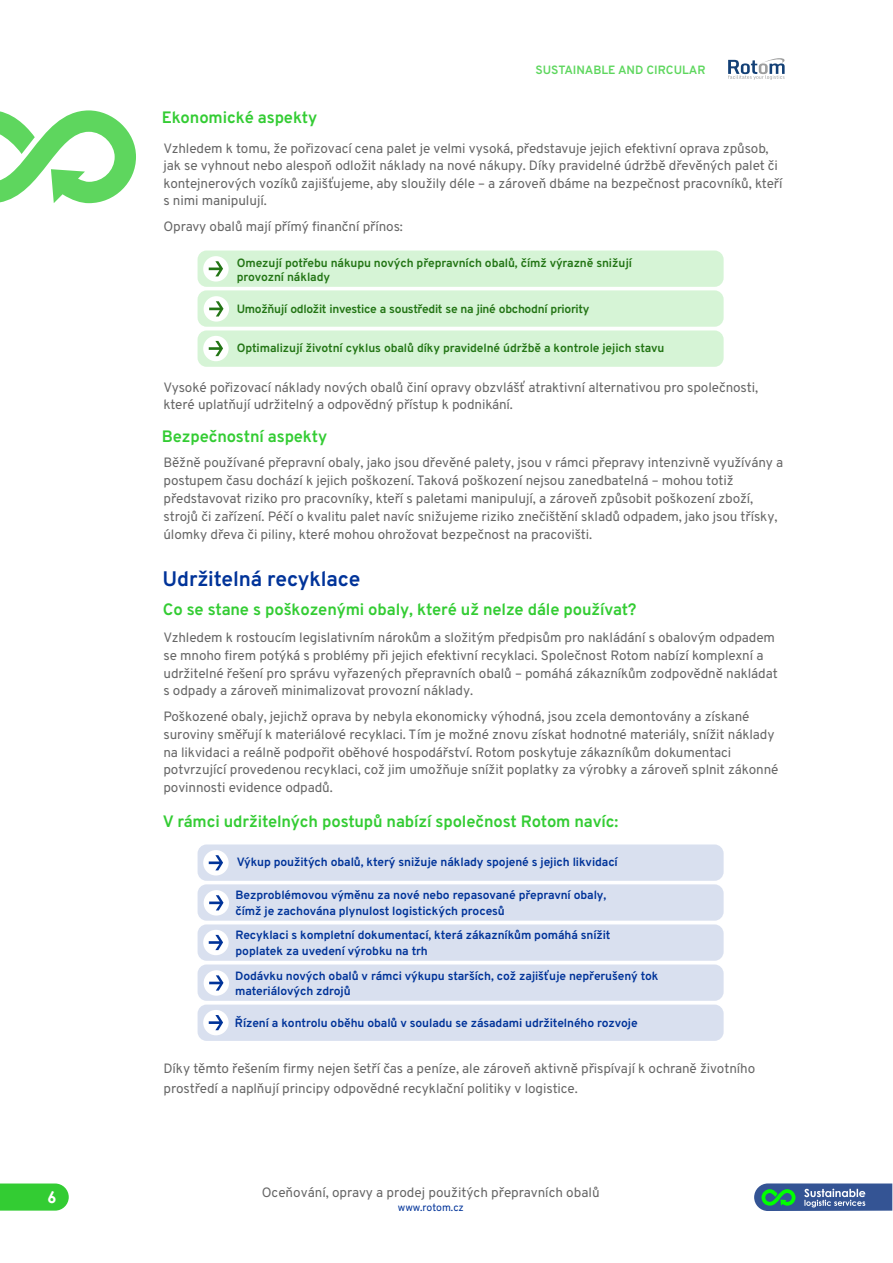
<style>
.page{position:relative;width:893px;height:1263px;background:#fff}
.page>*{position:absolute;margin:0;border:0;box-sizing:border-box;transform-origin:0 0}
.t1{font:700 21px "Overpass";letter-spacing:-.005em;color:#039}
.t2{font:700 16.5px "Overpass";letter-spacing:-.005em;color:#3c3}
.t3{font:700 16.35px "Century Gothic";color:#fff}
.t4{font:13.5px/17.7px "Overpass";letter-spacing:-.005em;color:#666}
.t5{font:700 12px/15.9px "Overpass";letter-spacing:-.005em;color:#039}
.t6{font:700 12px/14.7px "Overpass";letter-spacing:-.005em;color:#237515}
.t7{font:700 12px "Overpass";letter-spacing:-.025em;color:#237515}
.t8{font:700 12px "Overpass";color:rgb(51 204 51/.79)}
.t9{font:10.5px "Overpass";color:#039}
</style>
<div class="page">
<svg style="left:0;top:1183px;width:69px;height:27px;background:#3fcf3f"></svg>
<svg style="left:754px;top:1183px;width:138px;height:28px;background:#4b7897"></svg>
<svg style="left:728px;top:58px;width:57px;height:22px"></svg>
<svg style="left:0;top:110px;width:136px;height:93px"></svg>
<div style="left:198px;top:250px;width:526px;height:37px;background:#d6f4d6;border-radius:9px"></div>
<div style="left:203px;top:256px;width:26px;height:26px;background:#fff;border-radius:50%"></div>
<svg style="left:209px;top:261px;width:14px;height:15px"></svg>
<div style="left:198px;top:290px;width:526px;height:37px;background:#d6f4d6;border-radius:9px"></div>
<div style="left:204px;top:296px;width:25px;height:26px;background:#fff;border-radius:50%"></div>
<svg style="left:209px;top:301px;width:14px;height:15px"></svg>
<div style="left:198px;top:330px;width:526px;height:37px;background:#d6f4d6;border-radius:9px"></div>
<div style="left:203px;top:336px;width:26px;height:25px;background:#fff;border-radius:50%"></div>
<svg style="left:209px;top:341px;width:14px;height:15px"></svg>
<div style="left:198px;top:844px;width:526px;height:37px;background:#d9e0ef;border-radius:9px"></div>
<div style="left:203px;top:850px;width:26px;height:25px;background:#fff;border-radius:50%"></div>
<svg style="left:209px;top:855px;width:14px;height:15px"></svg>
<div style="left:198px;top:884px;width:526px;height:37px;background:#d9e0ef;border-radius:9px"></div>
<div style="left:204px;top:890px;width:25px;height:25px;background:#fff;border-radius:50%"></div>
<svg style="left:209px;top:895px;width:14px;height:15px"></svg>
<div style="left:198px;top:924px;width:526px;height:37px;background:#d9e0ef;border-radius:9px"></div>
<div style="left:203px;top:930px;width:26px;height:25px;background:#fff;border-radius:50%"></div>
<svg style="left:209px;top:935px;width:14px;height:15px"></svg>
<div style="left:198px;top:964px;width:526px;height:37px;background:#d9e0ef;border-radius:9px"></div>
<div style="left:204px;top:970px;width:25px;height:26px;background:#fff;border-radius:50%"></div>
<svg style="left:209px;top:975px;width:14px;height:15px"></svg>
<div style="left:198px;top:1004px;width:526px;height:37px;background:#d9e0ef;border-radius:9px"></div>
<div style="left:203px;top:1010px;width:26px;height:25px;background:#fff;border-radius:50%"></div>
<svg style="left:209px;top:1015px;width:14px;height:15px"></svg>
<p class="t3" style="left:48px;top:1191px;width:11px">6</p>
<p class="t8" style="left:535px;top:65px;width:172px">SUSTAINABLE AND CIRCULAR</p>
<p class="t2" style="left:162px;top:111px;width:157px">Ekonomické aspekty</p>
<p class="t4" style="left:163px;top:141px;width:620px;line-height:17.2px">Vzhledem k tomu, že pořizovací cena palet je velmi vysoká, představuje jejich efektivní oprava způsob, jak se vyhnout nebo alespoň odložit náklady na nové nákupy. Díky pravidelné údržbě dřevěných palet či kontejnerových vozíků zajišťujeme, aby sloužily déle – a zároveň dbáme na bezpečnost pracovníků, kteří s nimi manipulují.</p>
<p class="t4" style="left:164px;top:219px;width:241px">Opravy obalů mají přímý finanční přínos:</p>
<p class="t6" style="left:237px;top:256px;width:397px">Omezují potřebu nákupu nových přepravních obalů, čímž výrazně snižují provozní náklady</p>
<p class="t7" style="left:237px;top:304px;width:354px">Umožňují odložit investice a soustředit se na jiné obchodní priority</p>
<p class="t6" style="left:237px;top:341px;width:429px">Optimalizují životní cyklus obalů díky pravidelné údržbě a kontrole jejich stavu</p>
<p class="t4" style="left:163px;top:380px;width:596px;line-height:17px">Vysoké pořizovací náklady nových obalů činí opravy obzvlášť atraktivní alternativou pro společnosti, které uplatňují udržitelný a odpovědný přístup k podnikání.</p>
<p class="t2" style="left:162px;top:429px;width:167px">Bezpečnostní aspekty</p>
<p class="t4" style="left:163px;top:455px;width:621px">Běžně používané přepravní obaly, jako jsou dřevěné palety, jsou v rámci přepravy intenzivně využívány a postupem času dochází k jejich poškození. Taková poškození nejsou zanedbatelná – mohou totiž představovat riziko pro pracovníky, kteří s paletami manipulují, a zároveň způsobit poškození zboží, strojů či zařízení. Péčí o kvalitu palet navíc snižujeme riziko znečištění skladů odpadem, jako jsou třísky, úlomky dřeva či piliny, které mohou ohrožovat bezpečnost na pracovišti.</p>
<h1 class="t1" style="left:163px;top:570px;width:199px">Udržitelná recyklace</h1>
<p class="t2" style="left:163px;top:603px;width:475px">Co se stane s poškozenými obaly, které už nelze dále používat?</p>
<p class="t4" style="left:163px;top:630px;width:616px">Vzhledem k rostoucím legislativním nárokům a složitým předpisům pro nakládání s obalovým odpadem se mnoho firem potýká s problémy při jejich efektivní recyklaci. Společnost Rotom nabízí komplexní a udržitelné řešení pro správu vyřazených přepravních obalů – pomáhá zákazníkům zodpovědně nakládat s odpady a zároveň minimalizovat provozní náklady.</p>
<p class="t4" style="left:163px;top:709px;width:617px">Poškozené obaly, jejichž oprava by nebyla ekonomicky výhodná, jsou zcela demontovány a získané suroviny směřují k materiálové recyklaci. Tím je možné znovu získat hodnotné materiály, snížit náklady na likvidaci a reálně podpořit oběhové hospodářství. Rotom poskytuje zákazníkům dokumentaci potvrzující provedenou recyklaci, což jim umožňuje snížit poplatky za výrobky a zároveň splnit zákonné povinnosti evidence odpadů.</p>
<p class="t2" style="left:163px;top:815px;width:457px">V rámci udržitelných postupů nabízí společnost Rotom navíc:</p>
<p class="t5" style="left:237px;top:855px;width:383px">Výkup použitých obalů, který snižuje náklady spojené s jejich likvidací</p>
<p class="t5" style="left:236px;top:888px;width:372px">Bezproblémovou výměnu za nové nebo repasované přepravní obaly, čímž je zachována plynulost logistických procesů</p>
<p class="t5" style="left:236px;top:928px;width:376px">Recyklaci s kompletní dokumentací, která zákazníkům pomáhá snížit poplatek za uvedení výrobku na trh</p>
<p class="t5" style="left:235px;top:969px;width:425px;line-height:15.1px">Dodávku nových obalů v rámci výkupu starších, což zajišťuje nepřerušený tok materiálových zdrojů</p>
<p class="t5" style="left:235px;top:1016px;width:404px">Řízení a kontrolu oběhu obalů v souladu se zásadami udržitelného rozvoje</p>
<p class="t4" style="left:163px;top:1060px;width:593px;line-height:19.5px">Díky těmto řešením firmy nejen šetří čas a peníze, ale zároveň aktivně přispívají k ochraně životního prostředí a naplňují principy odpovědné recyklační politiky v logistice.</p>
<p class="t4" style="left:262px;top:1184px;width:339px">Oceňování, opravy a prodej použitých přepravních obalů</p>
<p class="t9" style="left:398px;top:1203px;width:67px">www.rotom.cz</p>
</div>
